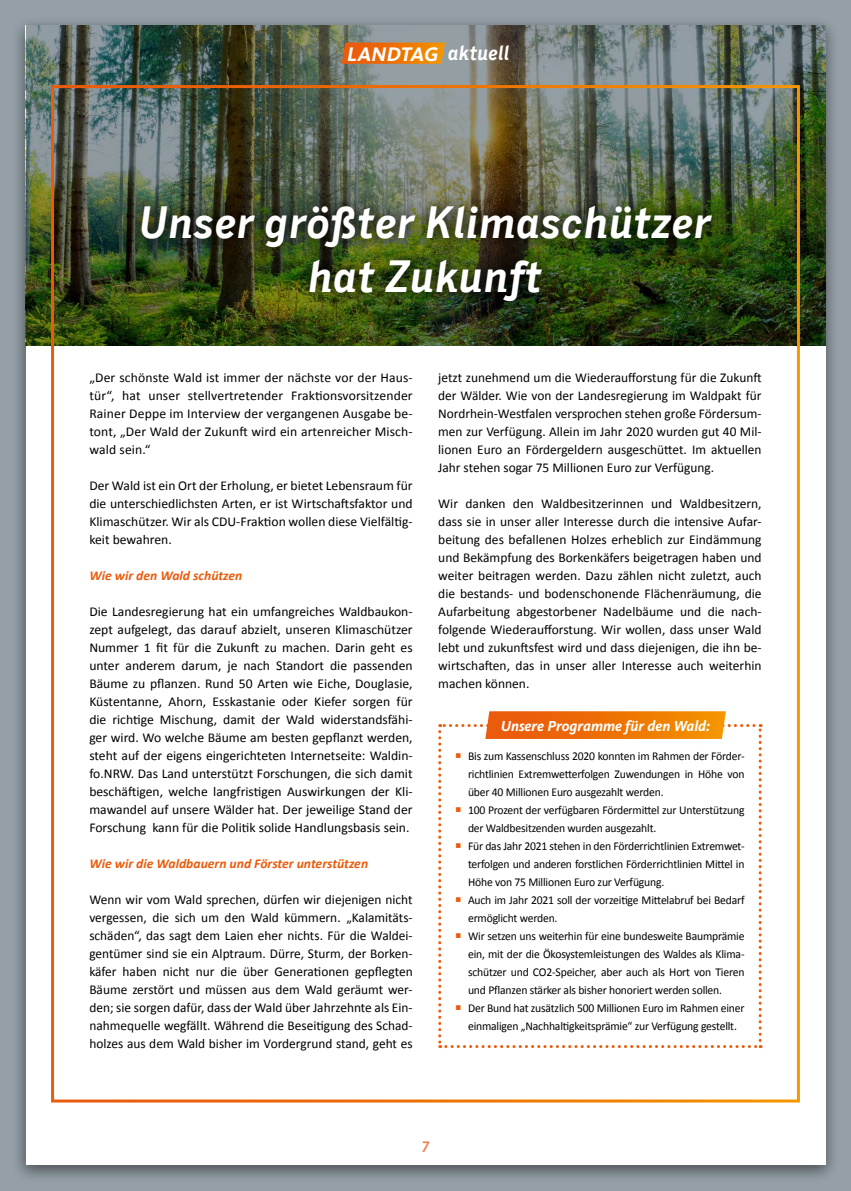
<style>
.page{position:relative;width:851px;height:1191px;background:#fff}
.page>*{position:absolute;margin:0;border:0;box-sizing:border-box;transform-origin:0 0}
.t1{font:italic 700 45px/54px "CDU Skopex";color:#fff;text-align:center}
.t2{font:italic 700 20.4px "CDU Kievit Tab";color:#fff}
.t3{font:italic 700 15px "CDU Kievit Tab";color:#fff}
.t4{font:italic 700 15px "CDU Skopex";color:#ea5b0b}
.t5{font:13.5px/18px "Calibri";color:#000;text-align:justify}
.t6{font:italic 700 13.5px "Calibri";color:#ea5b0b}
.t7{font:12px/18px "Calibri";letter-spacing:-.015em;color:#000;text-align:justify}
.s1{font-family:"CDU Skopex";font-size:20.85px}
.s2{color:#ea5b0b}
</style>
<div class="page">
<div style="left:0;top:0;width:850px;height:1191px;background:#949fa7"></div>
<div style="left:11px;top:15px;width:828px;height:1168px;background:#000;opacity:.5"></div>
<div style="left:26px;top:26px;width:799px;height:1139px;background:#fff"></div>
<img style="left:26px;top:26px;width:799px;height:320px">
<svg style="left:341px;top:43px;width:104px;height:21px;background:#e8730b"></svg>
<img style="left:128px;top:192px;width:597px;height:122px">
<svg style="left:438px;top:711px;width:323px;height:337px"></svg>
<h2 class="t2" style="left:346px;top:42px;width:165px">LANDTAG <span class="s1">aktuell</span></h2>
<h1 class="t1" style="left:139px;top:195px;width:573px">Unser größter Klimaschützer hat Zukunft</h1>
<p class="t5" style="left:89px;top:368px;width:325px">„Der schönste Wald ist immer der nächste vor der Haus&shy;tür“, hat unser stellvertretender Fraktionsvorsitzender Rainer Deppe im Interview der vergangenen Ausgabe be&shy;tont, „Der Wald der Zukunft wird ein artenreicher Misch&shy;wald sein.“</p>
<p class="t5" style="left:89px;top:476px;width:325px">Der Wald ist ein Ort der Erholung, er bietet Lebensraum für die unterschiedlichsten Arten, er ist Wirtschaftsfaktor und Klimaschützer. Wir als CDU-Fraktion wollen diese Vielfältig&shy;keit bewahren.</p>
<p class="t6" style="left:89px;top:566px;width:155px">Wie wir den Wald schützen</p>
<p class="t5" style="left:89px;top:602px;width:325px">Die Landesregierung hat ein umfangreiches Waldbaukon&shy;zept aufgelegt, das darauf abzielt, unseren Klimaschützer Nummer 1 fit für die Zukunft zu machen. Darin geht es unter anderem darum, je nach Standort die passenden Bäume zu pflanzen. Rund 50 Arten wie Eiche, Douglasie, Küstentanne, Ahorn, Esskastanie oder Kiefer sorgen für die richtige Mischung, damit der Wald widerstandsfähi&shy;ger wird. Wo welche Bäume am besten gepflanzt werden, steht auf der eigens eingerichteten Internetseite: Waldin&shy;fo.NRW. Das Land unterstützt Forschungen, die sich damit beschäftigen, welche langfristigen Auswirkungen der Kli&shy;mawandel auf unsere Wälder hat. Der jeweilige Stand der Forschung kann für die Politik solide Handlungsbasis sein.</p>
<p class="t6" style="left:89px;top:854px;width:280px">Wie wir die Waldbauern und Förster unterstützen</p>
<p class="t5" style="left:89px;top:890px;width:325px">Wenn wir vom Wald sprechen, dürfen wir diejenigen nicht vergessen, die sich um den Wald kümmern. „Kalamitäts&shy;schäden“, das sagt dem Laien eher nichts. Für die Waldei&shy;gentümer sind sie ein Alptraum. Dürre, Sturm, der Borken&shy;käfer haben nicht nur die über Generationen gepflegten Bäume zerstört und müssen aus dem Wald geräumt wer&shy;den; sie sorgen dafür, dass der Wald über Jahrzehnte als Ein&shy;nahmequelle wegfällt. Während die Beseitigung des Schad&shy;holzes aus dem Wald bisher im Vordergrund stand, geht es</p>
<p class="t5" style="left:438px;top:368px;width:325px">jetzt zunehmend um die Wiederaufforstung für die Zukunft der Wälder. Wie von der Landesregierung im Waldpakt für Nordrhein-Westfalen versprochen stehen große Fördersum&shy;men zur Verfügung. Allein im Jahr 2020 wurden gut 40 Mil&shy;lionen Euro an Fördergeldern ausgeschüttet. Im aktuellen Jahr stehen sogar 75 Millionen Euro zur Verfügung.</p>
<p class="t5" style="left:438px;top:494px;width:325px">Wir danken den Waldbesitzerinnen und Waldbesitzern, dass sie in unser aller Interesse durch die intensive Aufar&shy;beitung des befallenen Holzes erheblich zur Eindämmung und Bekämpfung des Borkenkäfers beigetragen haben und weiter beitragen werden. Dazu zählen nicht zuletzt, auch die bestands- und bodenschonende Flächenräumung, die Aufarbeitung abgestorbener Nadelbäume und die nach&shy;folgende Wiederaufforstung. Wir wollen, dass unser Wald lebt und zukunftsfest wird und dass diejenigen, die ihn be&shy;wirtschaften, das in unser aller Interesse auch weiterhin machen können.</p>
<p class="t3" style="left:500px;top:716px;width:211px">Unsere Programme für den Wald:</p>
<p class="t7" style="left:468px;top:746px;width:278px;text-indent:-13px"><span class="s2">○</span> Bis zum Kassenschluss 2020 konnten im Rahmen der Förder&shy;richtlinien Extremwetterfolgen Zuwendungen in Höhe von über 40 Millionen Euro ausgezahlt werden.</p>
<p class="t7" style="left:468px;top:800px;width:278px;text-indent:-13px"><span class="s2">○</span> 100 Prozent der verfügbaren Fördermittel zur Unterstützung der Waldbesitzenden wurden ausgezahlt.</p>
<p class="t7" style="left:468px;top:836px;width:278px;text-indent:-13px"><span class="s2">○</span> Für das Jahr 2021 stehen in den Förderrichtlinien Extremwet&shy;terfolgen und anderen forstlichen Förderrichtlinien Mittel in Höhe von 75 Millionen Euro zur Verfügung.</p>
<p class="t7" style="left:468px;top:890px;width:278px;text-indent:-13px"><span class="s2">○</span> Auch im Jahr 2021 soll der vorzeitige Mittelabruf bei Bedarf ermöglicht wer den.</p>
<p class="t7" style="left:468px;top:926px;width:278px;text-indent:-13px"><span class="s2">○</span> Wir setzen uns weiterhin für eine bundesweite Baumprämie ein, mit der die Ökosystemleistungen des Waldes als Klima&shy;schützer und CO2-Speicher, aber auch als Hort von Tieren und Pflanzen stärker als bisher honoriert werden sollen.</p>
<p class="t7" style="left:455px;top:998px;width:291px;text-align:center"><span class="s2">○</span> Der Bund hat zusätzlich 500 Mil lionen Euro im Rahmen einer einmaligen „Nachhaltigkeitsprämie“ zur Verfügung gestellt.</p>
<p class="t4" style="left:422px;top:1138px;width:8px">7</p>
</div>
